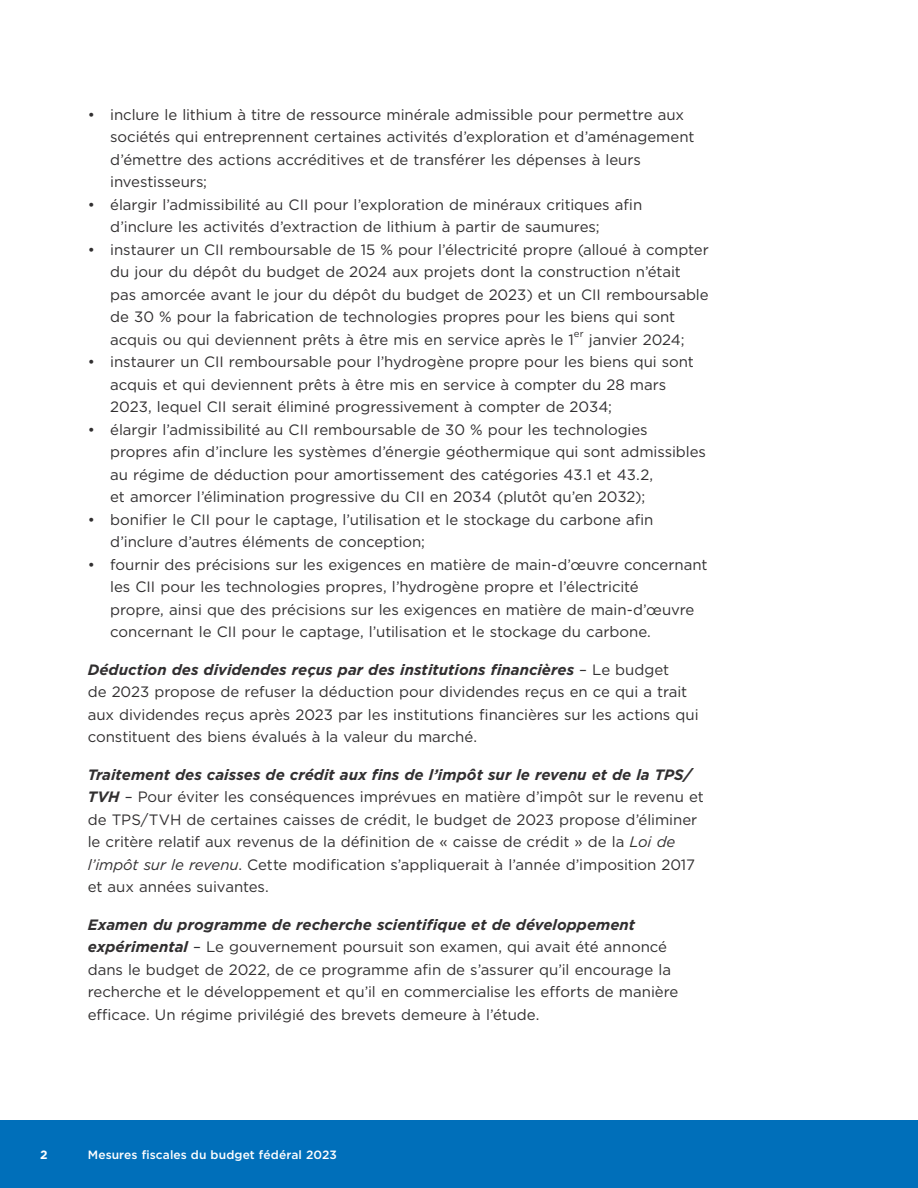
<style>
.page{position:relative;width:918px;height:1188px;background:#fff}
.page>*{position:absolute;margin:0;border:0;box-sizing:border-box;transform-origin:0 0}
.body{font:15px/22.5px "Gotham";letter-spacing:-.005em;color:#312f30}
.t1{font:500 12px "Gotham";letter-spacing:.01em;color:#fff}
.t2{font:700 12px "Gotham";color:#fff}
.t3{font:9.75px "Gotham";color:#312f30}
.s1{font-weight:700;font-style:italic}
.s2{font-style:italic}
</style>
<div class="page">
<div style="left:0;top:1120px;width:918px;height:68px;background:#006fba"></div>
<p class="body" style="left:110px;top:103px;width:586px;text-indent:-22px">• inclure le lithium à titre de ressource minérale admissible pour permettre aux sociétés qui entreprennent certaines activités d’exploration et d’aménagement d’émettre des actions accréditives et de transférer les dépenses à leurs investisseurs;</p>
<p class="body" style="left:110px;top:193px;width:534px;text-indent:-22px">• élargir l’admissibilité au CII pour l’exploration de minéraux critiques afin d’inclure les activités d’extraction de lithium à partir de saumures;</p>
<p class="body" style="left:110px;top:238px;width:600px;text-indent:-22px">• instaurer un CII remboursable de 15 % pour l’électricité propre (alloué à compter du jour du dépôt du budget de 2024 aux projets dont la construction n’était pas amorcée avant le jour du dépôt du budget de 2023) et un CII remboursable de 30 % pour la fabrication de technologies propres pour les biens qui sont acquis ou qui deviennent prêts à être mis en service après le 1</p>
<p class="t3" style="left:574px;top:328px;width:11px">er</p>
<p class="body" style="left:589px;top:328px;width:97px">janvier 2024;</p>
<p class="body" style="left:110px;top:351px;width:585px;text-indent:-22px">• instaurer un CII remboursable pour l’hydrogène propre pour les biens qui sont acquis et qui deviennent prêts à être mis en service à compter du 28 mars<br>2023, lequel CII serait éliminé progressivement à compter de 2034;</p>
<p class="body" style="left:110px;top:418px;width:597px;text-indent:-22px">• élargir l’admissibilité au CII remboursable de 30 % pour les technologies propres afin d’inclure les systèmes d’énergie géothermique qui sont admissibles au régime de déduction pour amortissement des catégories 43.1 et 43.2,<br>et amorcer l’élimination progressive du CII en 2034 (plutôt qu’en 2032);</p>
<p class="body" style="left:110px;top:508px;width:545px;text-indent:-22px">• bonifier le CII pour le captage, l’utilisation et le stockage du carbone afin d’inclure d’autres éléments de conception;</p>
<p class="body" style="left:110px;top:553px;width:599px;text-indent:-22px">• fournir des précisions sur les exigences en matière de main-d’œuvre concernant les CII pour les technologies propres, l’hydrogène propre et l’électricité<br>propre, ainsi que des précisions sur les exigences en matière de main-d’œuvre concernant le CII pour le captage, l’utilisation et le stockage du carbone.</p>
<p class="body" style="left:88px;top:658px;width:612px"><span class="s1">Déduction des dividendes reçus par des institutions financières</span> – Le budget<br>de 2023 propose de refuser la déduction pour dividendes reçus en ce qui a trait aux dividendes reçus après 2023 par les institutions financières sur les actions qui constituent des biens évalués à la valeur du marché.</p>
<p class="body" style="left:88px;top:763px;width:618px"><span class="s1">Traitement des caisses de crédit aux fins de l’impôt sur le revenu et de la TPS/ TVH</span> – Pour éviter les conséquences imprévues en matière d’impôt sur le revenu et de TPS/TVH de certaines caisses de crédit, le budget de 2023 propose d’éliminer le critère relatif aux revenus de la définition de « caisse de crédit » de la <span class="s2">Loi de l’impôt sur le revenu</span>. Cette modification s’appliquerait à l’année d’imposition 2017 et aux années suivantes.</p>
<p class="body" style="left:88px;top:913px;width:592px"><span class="s1">Examen du programme de recherche scientifique et de développement expérimental</span> – Le gouvernement poursuit son examen, qui avait été annoncé dans le budget de 2022, de ce programme afin de s’assurer qu’il encourage la recherche et le développement et qu’il en commercialise les efforts de manière efficace. Un régime privilégié des brevets demeure à l’étude.</p>
<p class="t2" style="left:40px;top:1147px;width:9px">2</p>
<p class="t1" style="left:88px;top:1147px;width:251px">Mesures fiscales du budget fédéral 2023</p>
</div>
